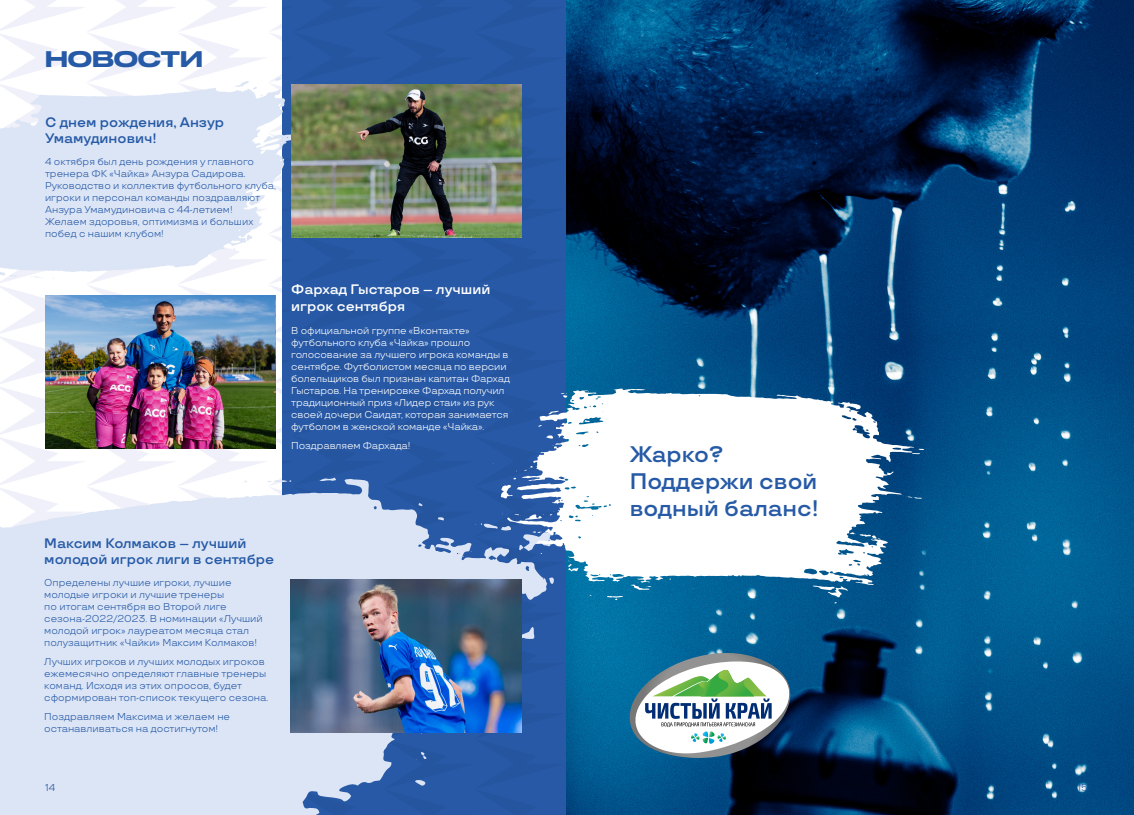
<style>
.page{position:relative;width:1134px;height:815px;background:#fff}
.page>*{position:absolute;margin:0;border:0;box-sizing:border-box;transform-origin:0 0}
.t1{font:600 22.5px/27px "TT Travels";color:#265aa6}
.t2{font:500 21.25px "Druk Wide Cyr";color:#265aa6}
.t3{font:600 13.75px/16.5px "TT Travels";color:#265aa6}
.t4{font:600 13.75px/16.5px "TT Travels";color:#fff}
.t5{font:10px/12px "TT Travels";color:#265aa6}
.t6{font:10px/12px "TT Travels";letter-spacing:-.01em;color:#fff}
.t7{font:10px "TT Travels";color:#25559e}
</style>
<div class="page">
<img style="left:0;top:0;width:567px;height:815px">
<svg style="left:0;top:88px;width:326px;height:187px;background:#d6e0f2"></svg>
<svg style="left:247px;top:234px;width:5px;height:7px"></svg>
<svg style="left:9px;top:273px;width:9px;height:4px"></svg>
<svg style="left:232px;top:80px;width:33px;height:16px"></svg>
<svg style="left:31px;top:276px;width:16px;height:2px"></svg>
<svg style="left:276px;top:77px;width:8px;height:5px"></svg>
<svg style="left:249px;top:184px;width:20px;height:28px"></svg>
<img style="left:567px;top:0;width:567px;height:815px">
<svg style="left:0;top:478px;width:547px;height:337px;background:#c0cfe9"></svg>
<svg style="left:521px;top:627px;width:14px;height:12px"></svg>
<svg style="left:415px;top:780px;width:10px;height:6px"></svg>
<svg style="left:438px;top:517px;width:6px;height:3px"></svg>
<svg style="left:319px;top:478px;width:17px;height:8px"></svg>
<svg style="left:416px;top:752px;width:11px;height:8px"></svg>
<svg style="left:411px;top:732px;width:21px;height:2px"></svg>
<svg style="left:261px;top:479px;width:30px;height:4px"></svg>
<svg style="left:419px;top:503px;width:5px;height:3px"></svg>
<svg style="left:772px;top:0;width:362px;height:56px;background:#00244e"></svg>
<svg style="left:507px;top:389px;width:407px;height:196px"></svg>
<svg style="left:546px;top:435px;width:8px;height:4px"></svg>
<svg style="left:548px;top:411px;width:11px;height:4px"></svg>
<svg style="left:601px;top:596px;width:22px;height:4px"></svg>
<svg style="left:903px;top:496px;width:19px;height:3px"></svg>
<svg style="left:792px;top:397px;width:6px;height:3px"></svg>
<svg style="left:912px;top:448px;width:17px;height:6px"></svg>
<svg style="left:631px;top:579px;width:32px;height:11px"></svg>
<svg style="left:524px;top:466px;width:9px;height:5px"></svg>
<svg style="left:849px;top:532px;width:32px;height:8px"></svg>
<svg style="left:538px;top:423px;width:4px;height:4px"></svg>
<svg style="left:813px;top:582px;width:35px;height:22px"></svg>
<svg style="left:560px;top:393px;width:7px;height:5px"></svg>
<svg style="left:584px;top:420px;width:6px;height:2px"></svg>
<svg style="left:457px;top:478px;width:138px;height:141px"></svg>
<svg style="left:630px;top:653px;width:160px;height:105px"></svg>
<img style="left:292px;top:84px;width:229px;height:153px">
<img style="left:290px;top:579px;width:231px;height:153px">
<img style="left:45px;top:295px;width:231px;height:154px">
<h2 class="t2" style="left:45px;top:41px;width:159px">НОВОСТИ</h2>
<h3 class="t3" style="left:45px;top:114px;width:181px">С днем рождения, Анзур<br>Умамудинович!</h3>
<p class="t5" style="left:45px;top:156px;width:232px">4 октября был день рождения у главного тренера ФК «Чайка» Анзура Садирова.<br>Руководство и коллектив футбольного клуба, игроки и персонал команды поздравляют Анзура Умамудиновича с 44-летием!<br>Желаем здоровья, оптимизма и больших побед с нашим клубом!</p>
<h3 class="t4" style="left:291px;top:281px;width:201px">Фархад Гыстаров – лучший игрок сентября</h3>
<p class="t6" style="left:291px;top:324px;width:220px">В официальной группе «Вконтакте» футбольного клуба «Чайка» прошло голосование за лучшего игрока команды в сентябре. Футболистом месяца по версии болельщиков был признан капитан Фархад Гыстаров. На тренировке Фархад получил традиционный приз «Лидер стаи» из рук своей дочери Саидат, которая занимается футболом в женской команде «Чайка».</p>
<p class="t6" style="left:291px;top:440px;width:121px">Поздравляем Фархада!</p>
<h3 class="t3" style="left:44px;top:535px;width:231px">Максим Колмаков – лучший молодой игрок лиги в сентябре</h3>
<p class="t5" style="left:44px;top:577px;width:220px">Определены лучшие игроки, лучшие молодые игроки и лучшие тренеры<br>по итогам сентября во Второй лиге сезона-2022/2023. В номинации «Лучший молодой игрок» лауреатом месяца стал полузащитник «Чайки» Максим Колмаков!</p>
<p class="t5" style="left:44px;top:656px;width:226px">Лучших игроков и лучших молодых игроков ежемесячно определяют главные тренеры команд. Исходя из этих опросов, будет сформирован топ-список текущего сезона.</p>
<p class="t5" style="left:44px;top:711px;width:187px">Поздравляем Максима и желаем не останавливаться на достигнутом!</p>
<h1 class="t1" style="left:630px;top:441px;width:191px">Жарко?<br>Поддержи свой водный баланс!</h1>
<p class="t7" style="left:45px;top:782px;width:12px">14</p>
<p class="t5" style="left:1077px;top:782px;width:12px">15</p>
</div>
